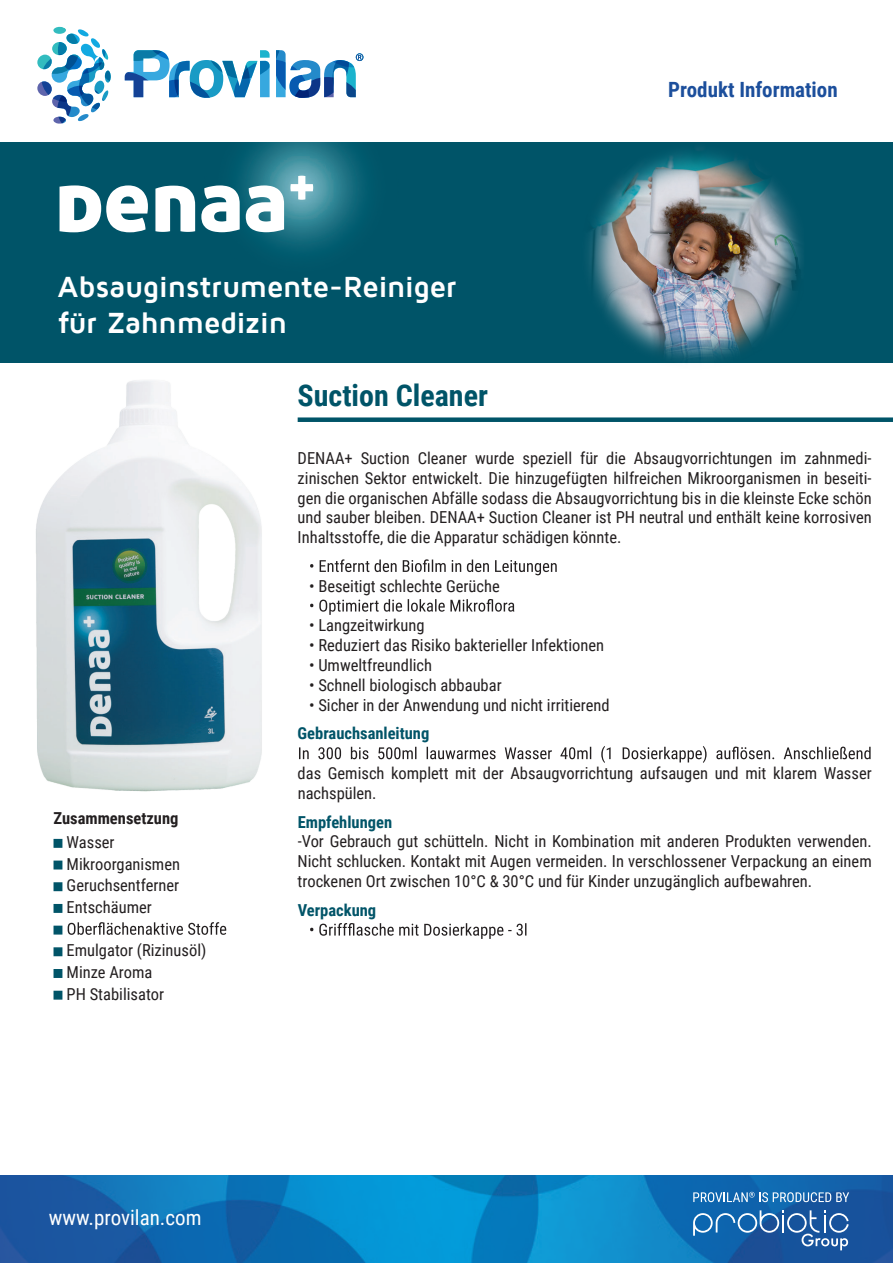
<style>
.page{position:relative;width:893px;height:1263px;background:#fff}
.page>*{position:absolute;margin:0;border:0;box-sizing:border-box;transform-origin:0 0}
.t1{font:700 30px/36px "Maven Pro";letter-spacing:-.015em;color:#fff}
.t2{font:700 30px "Roboto Condensed";color:#005468}
.t3{font:700 21px "Roboto Condensed";color:#1c4f9c}
.t4{font:21px "Roboto Condensed";color:#fff}
.t5{font:16.5px/19.8px "Roboto Condensed";color:#231f20}
.t6{font:700 16.5px "Roboto Condensed";color:#005468}
.t7{font:700 16.5px "Roboto Condensed";color:#231f20}
</style>
<div class="page">
<img style="left:0;top:1176px;width:893px;height:87px">
<svg style="left:125px;top:50px;width:238px;height:48px"></svg>
<svg style="left:37px;top:27px;width:74px;height:80px"></svg>
<svg style="left:41px;top:54px;width:48px;height:48px"></svg>
<div style="left:298px;top:417px;width:595px;height:5px;background:#005468"></div>
<div style="left:0;top:143px;width:893px;height:220px;background:#005468"></div>
<svg style="left:693px;top:1210px;width:156px;height:40px"></svg>
<svg style="left:693px;top:1192px;width:156px;height:10px"></svg>
<img style="left:218px;top:143px;width:147px;height:108px">
<svg style="left:60px;top:185px;width:88px;height:47px"></svg>
<svg style="left:155px;top:186px;width:40px;height:46px"></svg>
<svg style="left:201px;top:185px;width:39px;height:47px"></svg>
<svg style="left:246px;top:185px;width:38px;height:47px"></svg>
<svg style="left:290px;top:176px;width:23px;height:24px"></svg>
<img style="left:462px;top:142px;width:349px;height:220px">
<svg style="left:310px;top:559px;width:247px;height:16px"></svg>
<svg style="left:310px;top:599px;width:204px;height:16px"></svg>
<svg style="left:299px;top:746px;width:572px;height:17px"></svg>
<svg style="left:310px;top:923px;width:216px;height:16px"></svg>
<svg style="left:68px;top:922px;width:158px;height:13px"></svg>
<div style="left:54px;top:839px;width:8px;height:9px;background:#005468;border:2px solid #005468"></div>
<div style="left:54px;top:860px;width:8px;height:9px;background:#005468;border:2px solid #005468"></div>
<div style="left:54px;top:882px;width:8px;height:9px;background:#005468;border:2px solid #005468"></div>
<div style="left:54px;top:904px;width:8px;height:9px;background:#005468;border:2px solid #005468"></div>
<div style="left:54px;top:926px;width:8px;height:8px;background:#005468"></div>
<div style="left:54px;top:947px;width:8px;height:9px;background:#005468;border:2px solid #005468"></div>
<div style="left:54px;top:969px;width:8px;height:9px;background:#005468"></div>
<div style="left:54px;top:991px;width:8px;height:9px;background:#005468;border:2px solid #005468"></div>
<img style="left:36px;top:380px;width:226px;height:412px">
<h1 class="t1" style="left:58px;top:269px;width:401px">Absauginstrumente-Reiniger für Zahnmedizin</h1>
<h1 class="t2" style="left:298px;top:375px;width:192px">Suction Cleaner</h1>
<p class="t3" style="left:668px;top:75px;width:171px">Produkt Information</p>
<p class="t7" style="left:54px;top:806px;width:126px">Zusammensetzung</p>
<p class="t5" style="left:67px;top:831px;width:115px;line-height:21.8px">Wasser<br>Mikroorganismen<br>Geruchsentferner<br>Entschäumer</p>
<p class="t5" style="left:67px;top:939px;width:141px;line-height:21.8px">Emulgator (Rizinusöl)<br>Minze Aroma<br>PH Stabilisator</p>
<p class="t4" style="left:49px;top:1203px;width:154px">www.provilan.com</p>
<p class="t5" style="left:298px;top:447px;width:576px;text-align:justify">DENAA+ Suction Cleaner wurde speziell für die Absaugvorrichtungen im zahnmedi&shy;zinischen Sektor entwickelt. Die hinzugefügten hilfreichen Mikroorganismen in beseiti&shy;gen die organischen Abfälle sodass die Absaugvorrichtung bis in die kleinste Ecke schön und sauber bleiben. DENAA+ Suction Cleaner ist PH neutral und enthält keine korrosiven Inhaltsstoffe, die die Apparatur schädigen könnte.</p>
<p class="t5" style="left:309px;top:575px;width:192px">• Beseitigt schlechte Gerüche</p>
<p class="t5" style="left:309px;top:615px;width:117px">• Langzeitwirkung</p>
<p class="t5" style="left:309px;top:635px;width:297px">• Reduziert das Risiko bakterieller Infektionen</p>
<p class="t5" style="left:309px;top:654px;width:125px">• Umweltfreundlich</p>
<p class="t5" style="left:309px;top:674px;width:194px">• Schnell biologisch abbaubar</p>
<p class="t5" style="left:309px;top:694px;width:302px">• Sicher in der Anwendung und nicht irritierend</p>
<p class="t6" style="left:298px;top:722px;width:133px">Gebrauchsanleitung</p>
<p class="t5" style="left:298px;top:762px;width:576px">das Gemisch komplett mit der Absaugvorrichtung aufsaugen und mit klarem Wasser nachspülen.</p>
<p class="t6" style="left:298px;top:810px;width:96px">Empfehlungen</p>
<p class="t5" style="left:298px;top:831px;width:576px;text-align:justify">-Vor Gebrauch gut schütteln. Nicht in Kombination mit anderen Produkten verwenden.<br>Nicht schlucken. Kontakt mit Augen vermeiden. In verschlossener Verpackung an einem trockenen Ort zwischen 10°C &amp; 30°C und für Kinder unzugänglich aufbewahren.</p>
<p class="t6" style="left:298px;top:898px;width:80px">Verpackung</p>
</div>
